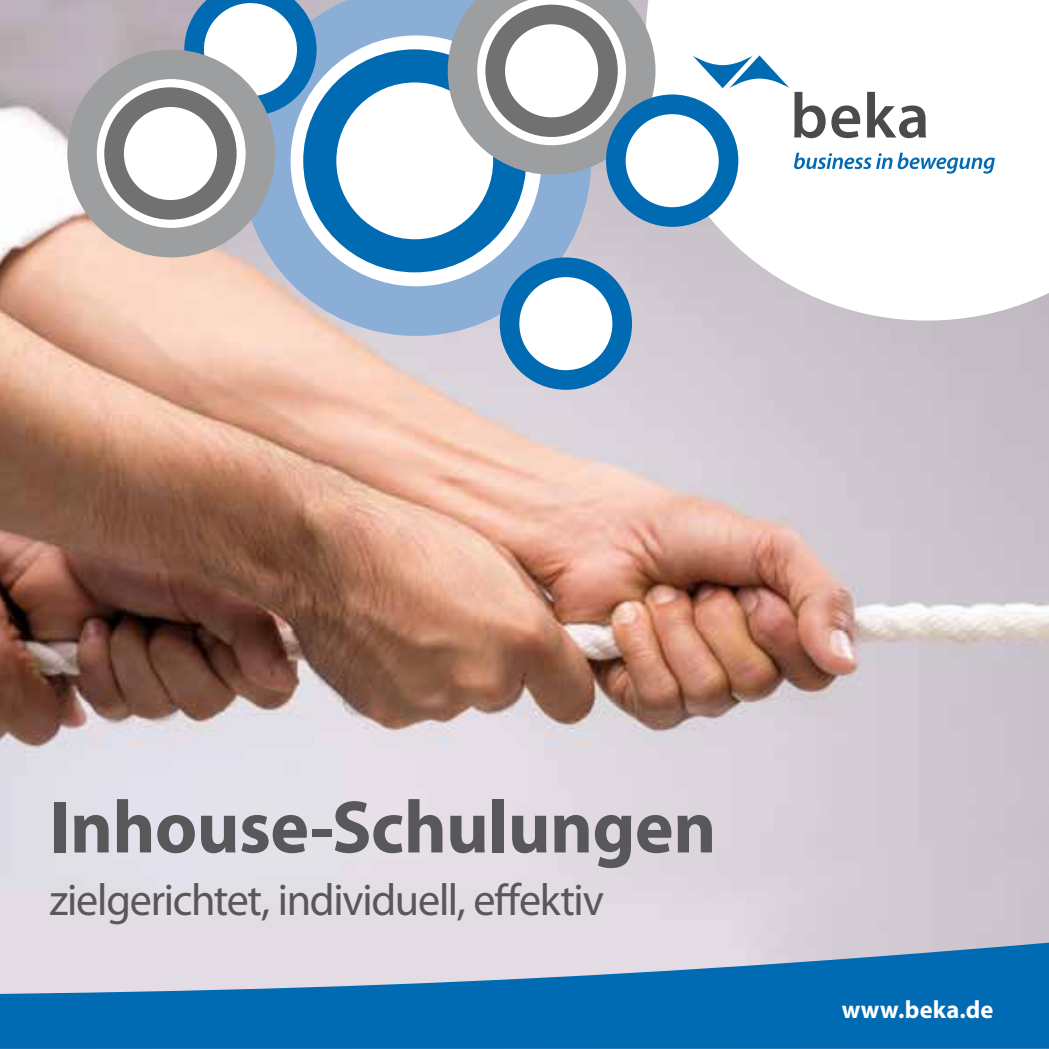
<style>
.page{position:relative;width:1049px;height:1049px;background:#fff}
.page>*{position:absolute;margin:0;border:0;box-sizing:border-box;transform-origin:0 0}
.t1{font:700 75px "Myriad Pro";letter-spacing:-.01em;color:#58585a}
.t2{font:45px "Myriad Pro";letter-spacing:-.03em;color:#58585a}
.t3{font:700 25px "Myriad Pro";letter-spacing:.01em;color:#fff}
</style>
<div class="page">
<img style="left:0;top:0;width:1049px;height:943px">
<svg style="left:646px;top:0;width:403px;height:321px"></svg>
<svg style="left:0;top:943px;width:1049px;height:106px;background:#448cc1"></svg>
<svg style="left:241px;top:0;width:350px;height:336px"></svg>
<svg style="left:320px;top:66px;width:190px;height:190px"></svg>
<div style="left:303px;top:49px;width:223px;height:223px;border:33px solid #006ab3;border-radius:50%"></div>
<svg style="left:184px;top:0;width:133px;height:116px"></svg>
<svg style="left:509px;top:267px;width:113px;height:113px"></svg>
<div style="left:500px;top:257px;width:132px;height:133px;border:20px solid #006ab3;border-radius:50%"></div>
<svg style="left:448px;top:0;width:207px;height:175px"></svg>
<svg style="left:495px;top:14px;width:113px;height:113px"></svg>
<div style="left:485px;top:5px;width:133px;height:132px;border:20px solid #707172;border-radius:50%"></div>
<svg style="left:692px;top:55px;width:168px;height:83px"></svg>
<svg style="left:867px;top:92px;width:59px;height:46px"></svg>
<svg style="left:794px;top:153px;width:98px;height:16px"></svg>
<svg style="left:898px;top:153px;width:97px;height:21px"></svg>
<svg style="left:616px;top:104px;width:112px;height:113px"></svg>
<div style="left:606px;top:94px;width:132px;height:133px;border:20px solid #006ab3;border-radius:50%"></div>
<svg style="left:82px;top:64px;width:178px;height:179px"></svg>
<div style="left:67px;top:50px;width:208px;height:207px;border:29px solid #9c9e9f;border-radius:50%"></div>
<svg style="left:114px;top:97px;width:113px;height:113px"></svg>
<div style="left:104px;top:87px;width:133px;height:133px;border:20px solid #707172;border-radius:50%"></div>
<h1 class="t1" style="left:50px;top:785px;width:668px">Inhouse-Schulungen</h1>
<p class="t2" style="left:50px;top:875px;width:556px">zielgerichtet, individuell, effektiv</p>
<p class="t3" style="left:842px;top:995px;width:153px">www.beka.de</p>
</div>
